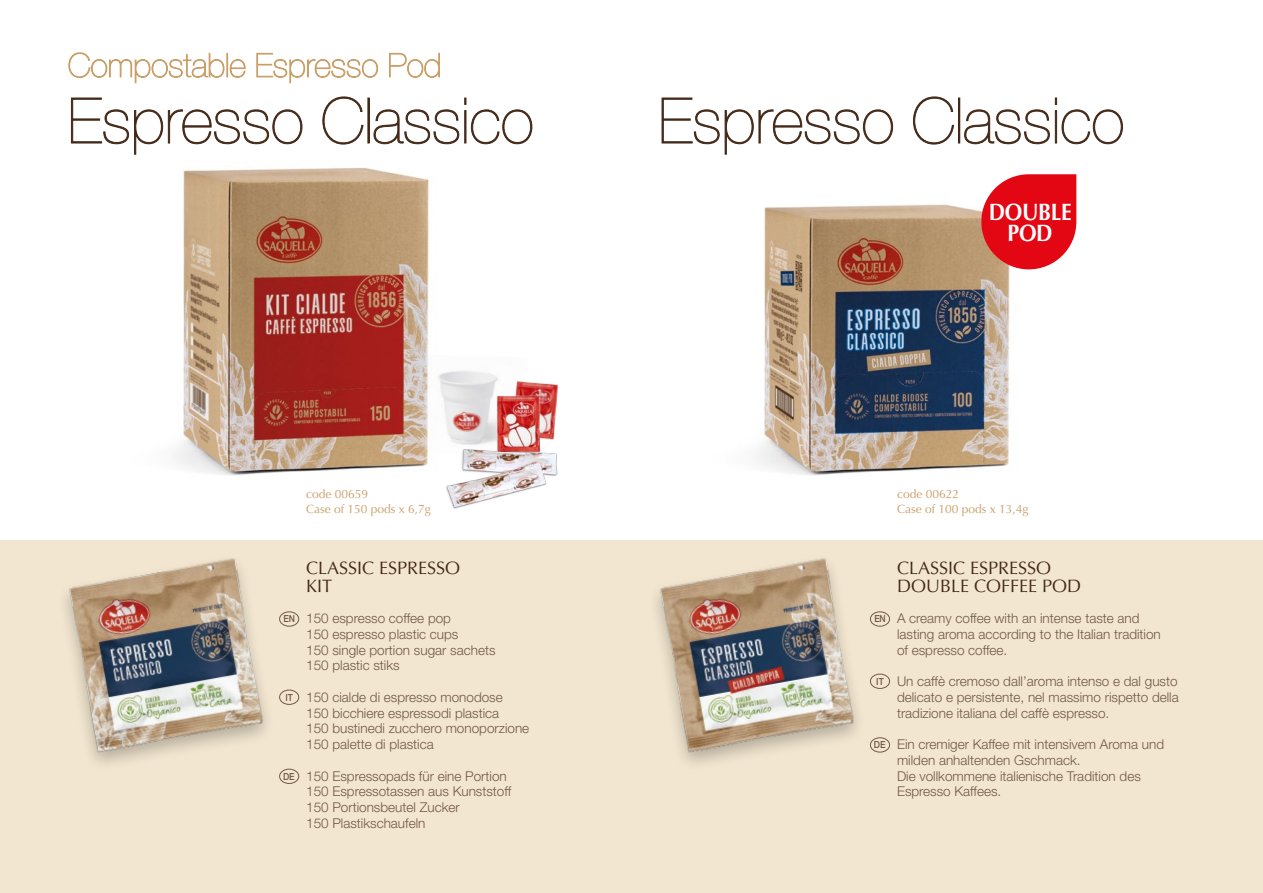
<style>
.page{position:relative;width:1263px;height:893px;background:#fff}
.page>*{position:absolute;margin:0;border:0;box-sizing:border-box;transform-origin:0 0}
.t1{font:200 63px "Helvetica Neue LT";color:#432918}
.t2{font:700 23.7px/20.5px "Optima";letter-spacing:-.015em;color:#fff;text-align:center;scale:.89 1}
.t3{font:18px/18px "Optima";color:#432918}
.t4{font:300 13.5px/15.8px "Helvetica Neue LT";color:#715848}
.t5{font:12px/15px "Optima";color:#ca9e67}
.t6{font:500 9.75px "Helvetica Neue";letter-spacing:-.015em;color:#715848;scale:.89 1}
</style>
<div class="page">
<img style="left:486px;top:373px;width:12px;height:14px">
<img style="left:756px;top:204px;width:278px;height:271px">
<img style="left:175px;top:167px;width:311px;height:308px">
<img style="left:516px;top:380px;width:43px;height:31px">
<img style="left:486px;top:387px;width:65px;height:24px">
<img style="left:416px;top:411px;width:142px;height:98px">
<div style="left:0;top:540px;width:1263px;height:353px;background:#f2e6d0"></div>
<svg style="left:68px;top:52px;width:178px;height:31px"></svg>
<svg style="left:256px;top:53px;width:122px;height:30px"></svg>
<svg style="left:389px;top:53px;width:51px;height:25px"></svg>
<svg style="left:661px;top:97px;width:232px;height:58px"></svg>
<svg style="left:913px;top:96px;width:41px;height:49px"></svg>
<div style="left:958px;top:98px;width:2px;height:45px;border:1px solid #432918"></div>
<svg style="left:964px;top:98px;width:159px;height:46px"></svg>
<svg style="left:71px;top:97px;width:232px;height:58px"></svg>
<svg style="left:322px;top:96px;width:42px;height:49px"></svg>
<div style="left:368px;top:98px;width:1px;height:45px;border:1px solid #432918"></div>
<svg style="left:373px;top:98px;width:159px;height:46px"></svg>
<img style="left:65px;top:558px;width:235px;height:226px">
<img style="left:656px;top:558px;width:234px;height:206px">
<svg style="left:981px;top:174px;width:95px;height:95px;background:#e42932"></svg>
<h1 class="t1" style="left:68px;top:84px;width:467px">Espresso Classico</h1>
<h1 class="t1" style="left:659px;top:84px;width:467px">Espresso Classico</h1>
<h2 class="t2" style="left:989px;top:202px;width:95px">DOUBLE<br>POD</h2>
<p class="t5" style="left:306px;top:486px;width:126px">code 00659<br>Case of 150 pods x 6,7g</p>
<p class="t5" style="left:897px;top:486px;width:133px">code 00622<br>Case of 100 pods x 13,4g</p>
<h3 class="t3" style="left:306px;top:560px;width:156px">CLASSIC ESPRESSO<br>KIT</h3>
<p class="t4" style="left:306px;top:610px;width:191px">150 espresso coffee pop<br>150 espresso plastic cups<br>150 single portion sugar sachets<br>150 plastic stiks</p>
<p class="t4" style="left:306px;top:689px;width:225px">150 cialde di espresso monodose<br>150 bicchiere espressodi plastica<br>150 bustinedi zucchero monoporzione<br>150 palette di plastica</p>
<p class="t4" style="left:306px;top:768px;width:207px">150 Espressopads für eine Portion<br>150 Espressotassen aus Kunststoff<br>150 Portionsbeutel Zucker<br>150 Plastikschaufeln</p>
<p class="t6" style="left:283px;top:613px;width:14px">EN</p>
<p class="t6" style="left:874px;top:613px;width:14px">EN</p>
<p class="t6" style="left:876px;top:675px;width:10px">IT</p>
<p class="t6" style="left:285px;top:691px;width:10px">IT</p>
<p class="t6" style="left:874px;top:739px;width:14px">DE</p>
<p class="t6" style="left:283px;top:770px;width:14px">DE</p>
<h3 class="t3" style="left:897px;top:560px;width:186px">CLASSIC ESPRESSO<br>DOUBLE COFFEE POD</h3>
<p class="t4" style="left:897px;top:610px;width:265px">A creamy coffee with an intense taste and lasting aroma according to the Italian tradition of espresso coffee.</p>
<p class="t4" style="left:897px;top:673px;width:283px;text-align:justify">Un caffè cremoso dall’aroma intenso e dal gusto delicato e persistente, nel massimo rispetto della tradizione italiana del caffè espresso.</p>
<p class="t4" style="left:897px;top:736px;width:269px">Ein cremiger Kaffee mit intensivem Aroma und milden anhaltenden Gschmack.<br>Die vollkommene italienische Tradition des Espresso Kaffees.</p>
</div>
